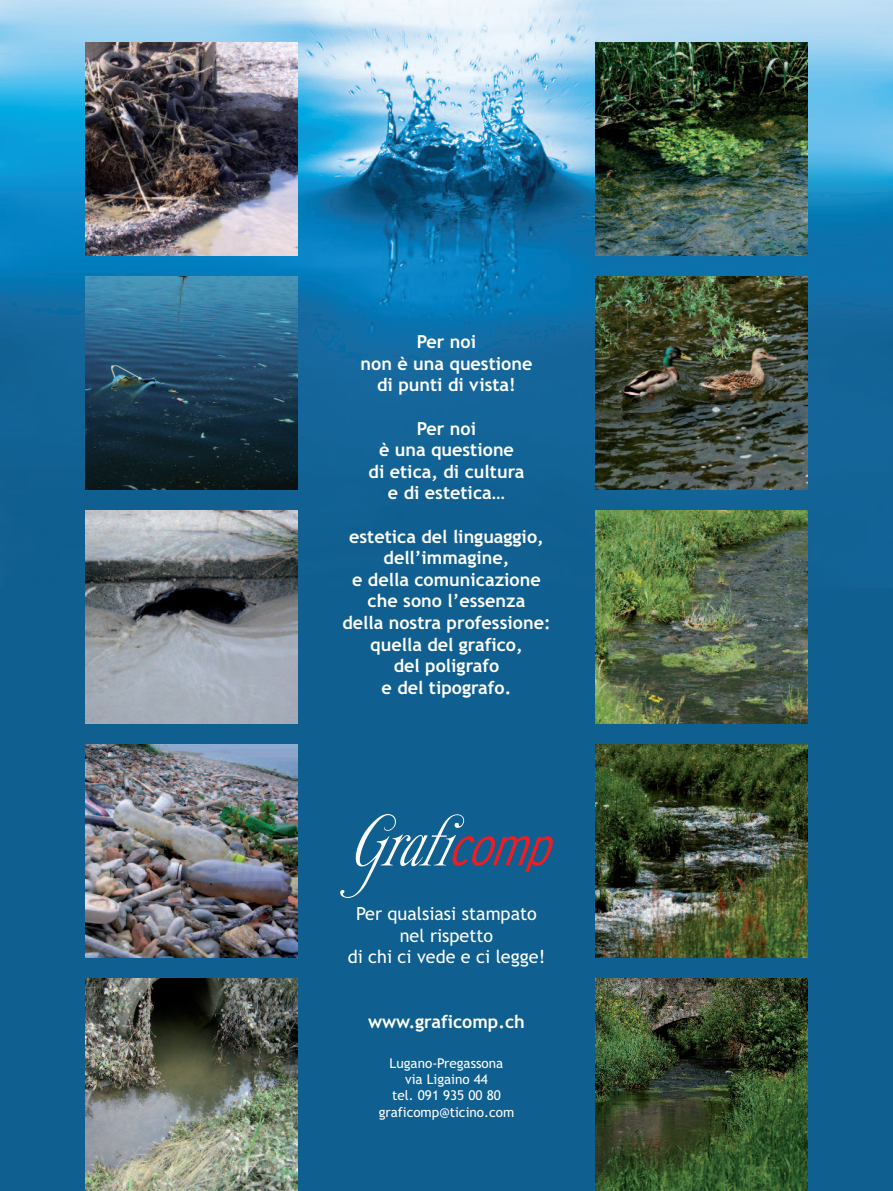
<style>
.page{position:relative;width:893px;height:1191px;background:#fff}
.page>*{position:absolute;margin:0;border:0;box-sizing:border-box;transform-origin:0 0}
.t1{font:700 18px/21.6px "Trebuchet MS";color:#fff;text-align:center}
.t2{font:18px/21.6px "Trebuchet MS";color:#fff;text-align:center}
.t3{font:13.5px/16.2px "Trebuchet MS";color:#fff;text-align:center}
</style>
<div class="page">
<img style="left:0;top:0;width:893px;height:1191px">
<img style="left:85px;top:43px;width:213px;height:212px">
<img style="left:85px;top:276px;width:213px;height:213px">
<img style="left:85px;top:510px;width:213px;height:213px">
<img style="left:85px;top:744px;width:213px;height:213px">
<img style="left:85px;top:978px;width:213px;height:213px">
<img style="left:595px;top:43px;width:213px;height:212px">
<img style="left:595px;top:276px;width:213px;height:213px">
<img style="left:595px;top:510px;width:213px;height:213px">
<img style="left:595px;top:744px;width:213px;height:213px">
<img style="left:595px;top:978px;width:213px;height:213px">
<svg style="left:340px;top:814px;width:213px;height:84px;background:#2c6590"></svg>
<p class="t1" style="left:361px;top:331px;width:173px">Per noi<br>non è una questione di punti di vista!</p>
<p class="t1" style="left:369px;top:417px;width:157px">Per noi<br>è una questione<br>di etica, di cultura e di estetica…</p>
<p class="t1" style="left:342px;top:525px;width:210px">estetica del linguaggio, dell’immagine,<br>e della comunicazione che sono l’essenza<br>della nostra professione: quella del grafico,<br>del poligrafo<br>e del tipografo.</p>
<p class="t2" style="left:348px;top:903px;width:199px">Per qualsiasi stampato nel rispetto<br>di chi ci vede e ci legge!</p>
<p class="t1" style="left:368px;top:1011px;width:158px">www.graficomp.ch</p>
<p class="t3" style="left:379px;top:1055px;width:137px">Lugano-Pregassona<br>via Ligaino 44<br>tel. 091 935 00 80 graficomp@ticino.com</p>
</div>
